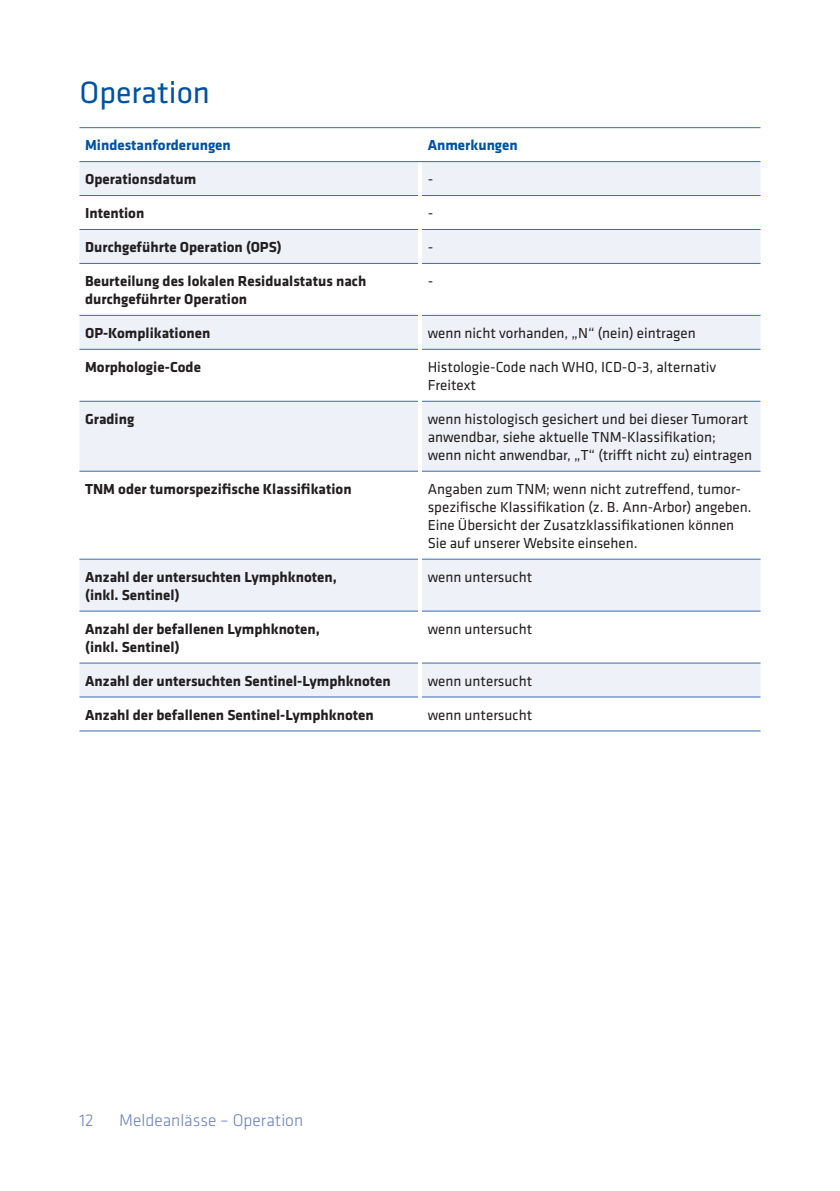
<style>
.page{position:relative;width:840px;height:1191px;background:#fff}
.page>*{position:absolute;margin:0;border:0;box-sizing:border-box;transform-origin:0 0}
.t1{font:32px "Klavika";color:#0153a0}
.t2{font:300 17.6px "Klavika";color:#6a82be}
.t3{font:15px/18px "Klavika";color:#231f20}
.t4{font:700 15px/18px "Klavika";color:#231f20}
.t5{font:700 15px "Klavika";color:#0153a0}
</style>
<div class="page">
<svg style="left:79px;top:162px;width:681px;height:534px"></svg>
<hr style="left:79px;top:195px;width:339px;height:1px;background:#3b69af">
<hr style="left:422px;top:195px;width:338px;height:1px;background:#3b69af">
<hr style="left:79px;top:229px;width:339px;height:1px;background:#3b69af">
<hr style="left:422px;top:229px;width:338px;height:1px;background:#3b69af">
<hr style="left:79px;top:263px;width:339px;height:1px;background:#3b69af">
<hr style="left:422px;top:263px;width:338px;height:1px;background:#3b69af">
<hr style="left:79px;top:315px;width:339px;height:1px;background:#3b69af">
<hr style="left:422px;top:315px;width:338px;height:1px;background:#3b69af">
<hr style="left:79px;top:349px;width:339px;height:1px;background:#3b69af">
<hr style="left:422px;top:349px;width:338px;height:1px;background:#3b69af">
<hr style="left:79px;top:401px;width:339px;height:1px;background:#3b69af">
<hr style="left:422px;top:401px;width:338px;height:1px;background:#3b69af">
<hr style="left:79px;top:471px;width:339px;height:1px;background:#3b69af">
<hr style="left:422px;top:471px;width:338px;height:1px;background:#3b69af">
<hr style="left:79px;top:559px;width:339px;height:1px;background:#3b69af">
<hr style="left:422px;top:559px;width:338px;height:1px;background:#3b69af">
<hr style="left:79px;top:611px;width:339px;height:1px;background:#3b69af">
<hr style="left:422px;top:611px;width:338px;height:1px;background:#3b69af">
<hr style="left:79px;top:662px;width:339px;height:1px;background:#3b69af">
<hr style="left:422px;top:662px;width:338px;height:1px;background:#3b69af">
<hr style="left:79px;top:696px;width:339px;height:1px;background:#3b69af">
<hr style="left:422px;top:696px;width:338px;height:1px;background:#3b69af">
<hr style="left:418px;top:162px;width:4px;height:33px;background:#fff">
<hr style="left:418px;top:195px;width:4px;height:34px;background:#fff">
<hr style="left:418px;top:229px;width:4px;height:34px;background:#fff">
<hr style="left:418px;top:263px;width:4px;height:52px;background:#fff">
<hr style="left:418px;top:315px;width:4px;height:34px;background:#fff">
<hr style="left:418px;top:349px;width:4px;height:52px;background:#fff">
<hr style="left:418px;top:401px;width:4px;height:70px;background:#fff">
<hr style="left:418px;top:471px;width:4px;height:88px;background:#fff">
<hr style="left:418px;top:559px;width:4px;height:52px;background:#fff">
<hr style="left:418px;top:611px;width:4px;height:52px;background:#fff">
<hr style="left:418px;top:663px;width:4px;height:34px;background:#fff">
<hr style="left:79px;top:127px;width:341px;height:1px;background:#3b69af">
<hr style="left:420px;top:127px;width:340px;height:1px;background:#3b69af">
<hr style="left:79px;top:161px;width:341px;height:1px;background:#3b69af">
<hr style="left:420px;top:161px;width:340px;height:1px;background:#3b69af">
<hr style="left:79px;top:730px;width:341px;height:1px;background:#3b69af">
<hr style="left:420px;top:730px;width:340px;height:1px;background:#3b69af">
<h1 class="t1" style="left:79px;top:72px;width:132px">Operation</h1>
<p class="t5" style="left:85px;top:134px;width:147px">Mindestanforderungen</p>
<p class="t5" style="left:427px;top:134px;width:92px">Anmerkungen</p>
<p class="t4" style="left:85px;top:169px;width:113px">Operationsdatum</p>
<p class="t3" style="left:427px;top:170px;width:7px">-</p>
<p class="t4" style="left:85px;top:203px;width:61px">Intention</p>
<p class="t3" style="left:427px;top:204px;width:7px">-</p>
<p class="t4" style="left:85px;top:237px;width:198px">Durchgeführte Operation (OPS)</p>
<p class="t3" style="left:427px;top:238px;width:7px">-</p>
<p class="t4" style="left:85px;top:271px;width:282px">Beurteilung des lokalen Residualstatus nach durchgeführter Operation</p>
<p class="t3" style="left:427px;top:271px;width:7px">-</p>
<p class="t4" style="left:85px;top:323px;width:127px">OP-Komplikationen</p>
<p class="t3" style="left:427px;top:323px;width:269px">wenn nicht vorhanden, „N“ (nein) eintragen</p>
<p class="t4" style="left:85px;top:357px;width:117px">Morphologie-Code</p>
<p class="t3" style="left:427px;top:357px;width:290px">Histologie-Code nach WHO, ICD-O-3, alternativ<br>Freitext</p>
<p class="t4" style="left:85px;top:409px;width:51px">Grading</p>
<p class="t3" style="left:427px;top:409px;width:326px">wenn histologisch gesichert und bei dieser Tumorart anwendbar, siehe aktuelle TNM-Klassifikation; wenn nicht anwendbar, „T“ (trifft nicht zu) eintragen</p>
<p class="t4" style="left:85px;top:479px;width:268px">TNM oder tumorspezifische Klassifikation</p>
<p class="t3" style="left:427px;top:479px;width:325px">Angaben zum TNM; wenn nicht zutreffend, tumor&shy;spezifische Klassifikation (z. B. Ann-Arbor) angeben.<br>Eine Übersicht der Zusatzklassifikationen können Sie auf unserer Website einsehen.</p>
<p class="t4" style="left:85px;top:567px;width:253px">Anzahl der untersuchten Lymphknoten, (inkl. Sentinel)</p>
<p class="t3" style="left:427px;top:567px;width:106px">wenn untersucht</p>
<p class="t4" style="left:85px;top:619px;width:236px">Anzahl der befallenen Lymphknoten, (inkl. Sentinel)</p>
<p class="t3" style="left:427px;top:619px;width:106px">wenn untersucht</p>
<p class="t4" style="left:85px;top:671px;width:307px">Anzahl der untersuchten Sentinel-Lymphknoten</p>
<p class="t3" style="left:427px;top:671px;width:106px">wenn untersucht</p>
<p class="t4" style="left:85px;top:705px;width:290px">Anzahl der befallenen Sentinel-Lymphknoten</p>
<p class="t3" style="left:427px;top:705px;width:106px">wenn untersucht</p>
<p class="t2" style="left:79px;top:1109px;width:16px">12</p>
<p class="t2" style="left:119px;top:1109px;width:185px">Meldeanlässe – Operation</p>
</div>
